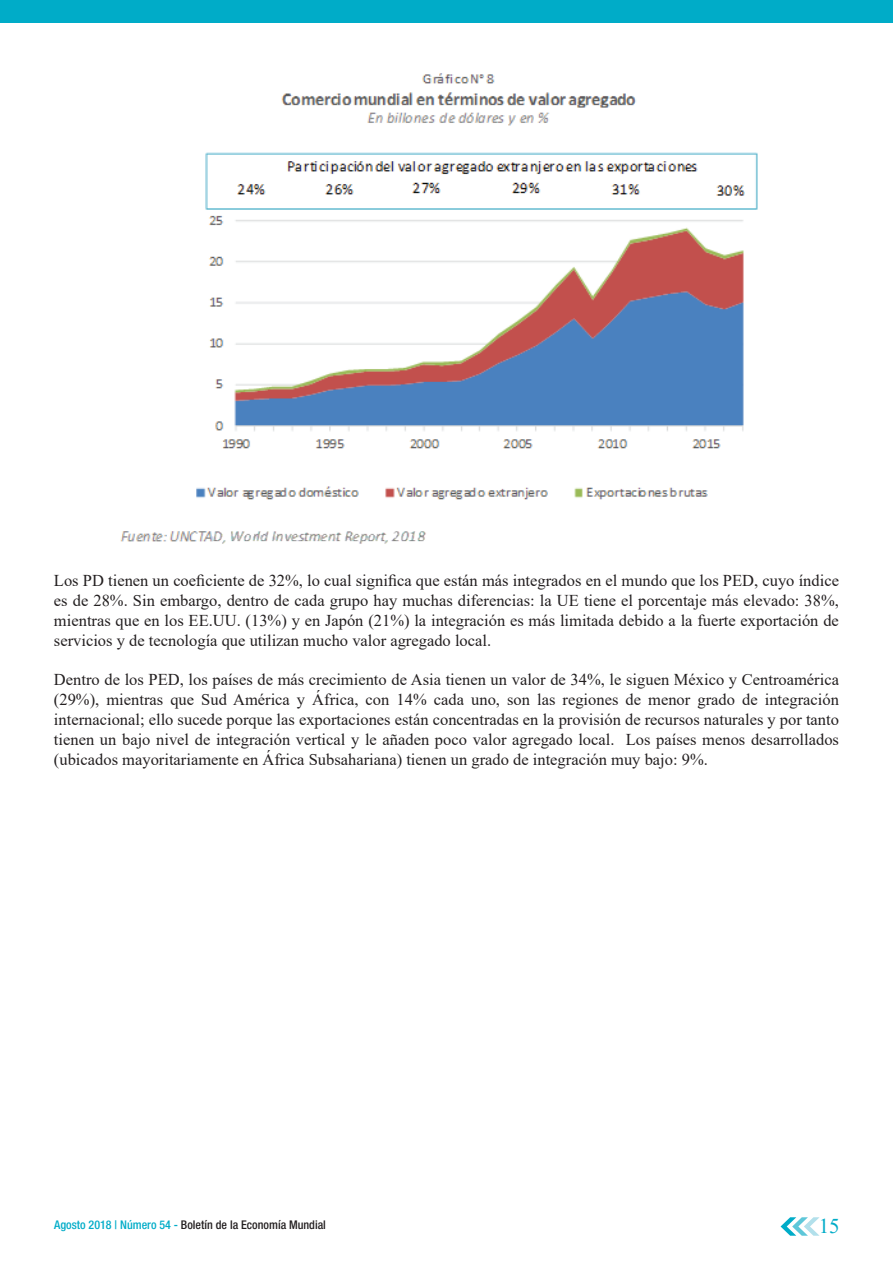
<style>
.page{position:relative;width:893px;height:1263px;background:#fff}
.page>*{position:absolute;margin:0;border:0;box-sizing:border-box;transform-origin:0 0}
.t1{font:21px "Times New Roman";color:#00acc8}
.t2{font:16.5px/19.8px "Times New Roman";color:#231f20;text-align:justify}
.t3{font:500 condensed 12px "Helvetica Neue LT Pro";color:#231f20}
.s1{color:#00acc8}
</style>
<div class="page">
<svg style="left:780px;top:1217px;width:39px;height:19px"></svg>
<img style="left:120px;top:73px;width:638px;height:471px">
<div style="left:0;top:0;width:893px;height:22px;background:#00acc8"></div>
<p class="t2" style="left:54px;top:570px;width:786px">Los PD tienen un coeficiente de 32%, lo cual significa que están más integrados en el mundo que los PED, cuyo índice es de 28%. Sin embargo, dentro de cada grupo hay muchas diferencias: la UE tiene el porcentaje más elevado: 38%, mientras que en los EE.UU. (13%) y en Japón (21%) la integración es más limitada debido a la fuerte exportación de servicios y de tecnología que utilizan mucho valor agregado local.</p>
<p class="t2" style="left:54px;top:669px;width:786px">Dentro de los PED, los países de más crecimiento de Asia tienen un valor de 34%, le siguen México y Centroamérica (29%), mientras que Sud América y África, con 14% cada uno, son las regiones de menor grado de integración internacional; ello sucede porque las exportaciones están concentradas en la provisión de recursos naturales y por tanto tienen un bajo nivel de integración vertical y le añaden poco valor agregado local. Los países menos desarrollados (ubicados mayoritariamente en África Subsahariana) tienen un grado de integración muy bajo: 9%.</p>
<p class="t3" style="left:54px;top:1217px;width:273px"><span class="s1">Agosto 2018 | Número 54 -</span> Boletín de la Economía Mundial</p>
<p class="t1" style="left:819px;top:1211px;width:22px">15</p>
</div>
